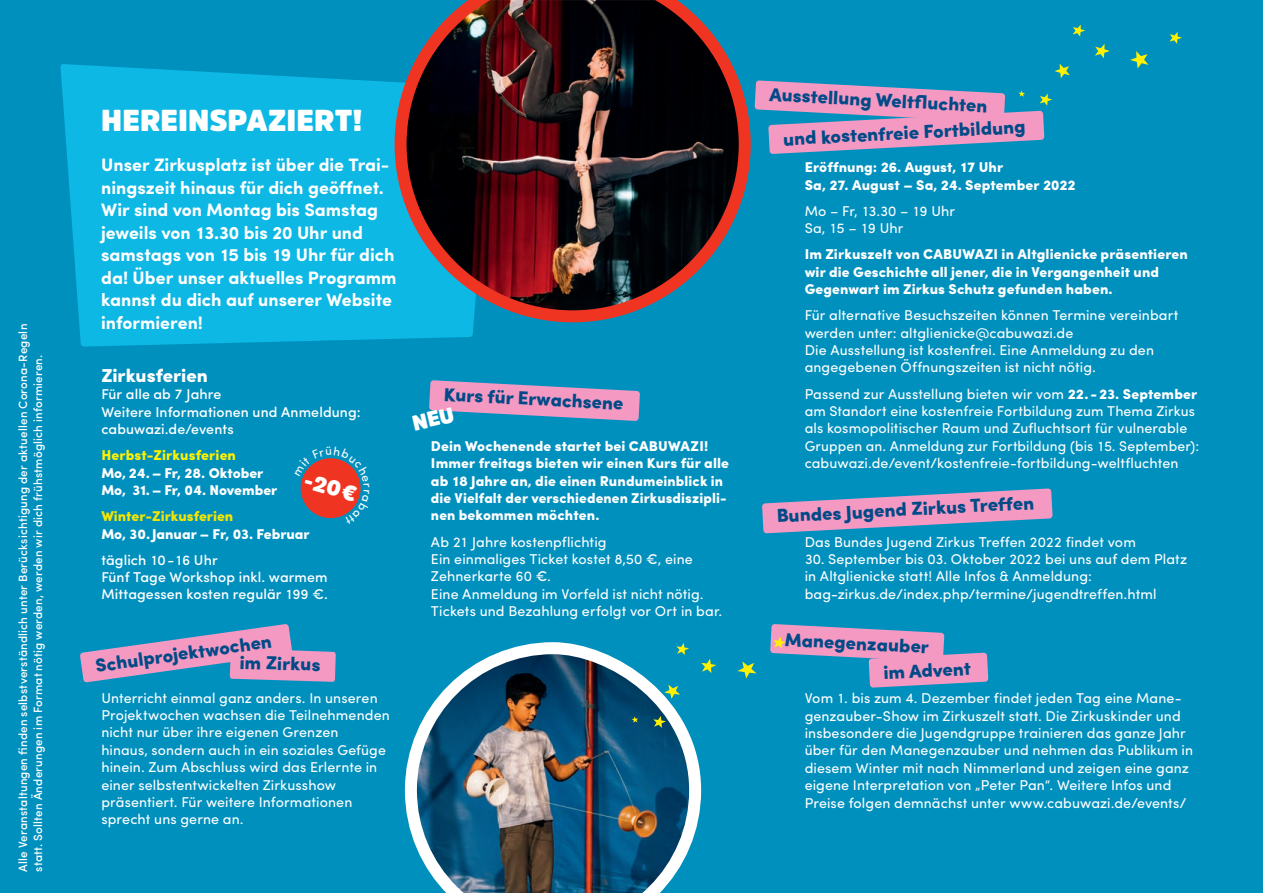
<style>
.page{position:relative;width:1263px;height:893px;background:#0090be}
.page>*{position:absolute;margin:0;border:0;box-sizing:border-box;transform-origin:0 0}
.t1{font:900 30px "Amsi Pro";letter-spacing:.005em;color:#fff}
.t2{font:900 21.3px "Amsi Pro";color:#fff}
.t3{font:900 18.75px "Sofia Pro";color:#004b87}
.t4{font:900 18.75px "Sofia Pro";color:#fff}
.t5{font:700 18px/22.5px "Sofia Pro";color:#fff}
.t6{font:14.25px/17.4px "Sofia Pro";letter-spacing:.005em;color:#fff}
.t7{font:900 14.25px/17.4px "Sofia Pro";letter-spacing:.01em;color:#fff}
.t8{font:500 14.25px/17.4px "Sofia Pro";letter-spacing:.005em;color:#fff}
.t9{font:900 14.25px "Sofia Pro";letter-spacing:.01em;color:#fff101}
.t10{font:900 14.25px "Sofia Pro";color:#f5e601}
.t11{font:500 12px/15px "Sofia Pro";letter-spacing:.015em;color:#fff}
.s1{font-weight:500}
.s2{font-weight:900}
</style>
<div class="page">
<svg style="left:762px;top:488px;width:290px;height:45px"></svg>
<svg style="left:60px;top:64px;width:414px;height:283px;background:#0bb4e1"></svg>
<svg style="left:80px;top:624px;width:256px;height:58px"></svg>
<svg style="left:395px;top:0;width:356px;height:322px;background:#362e37"></svg>
<img style="left:405px;top:642px;width:296px;height:251px">
<svg style="left:755px;top:64px;width:315px;height:90px"></svg>
<svg style="left:1072px;top:25px;width:13px;height:12px"></svg>
<svg style="left:1130px;top:51px;width:18px;height:17px"></svg>
<svg style="left:1095px;top:44px;width:15px;height:14px"></svg>
<svg style="left:1169px;top:32px;width:13px;height:12px"></svg>
<svg style="left:664px;top:685px;width:16px;height:14px"></svg>
<svg style="left:653px;top:716px;width:13px;height:12px"></svg>
<svg style="left:631px;top:716px;width:7px;height:7px"></svg>
<svg style="left:676px;top:643px;width:13px;height:12px"></svg>
<svg style="left:737px;top:661px;width:19px;height:17px"></svg>
<svg style="left:701px;top:659px;width:15px;height:14px"></svg>
<svg style="left:770px;top:624px;width:218px;height:64px"></svg>
<svg style="left:300px;top:458px;width:61px;height:61px"></svg>
<svg style="left:429px;top:380px;width:211px;height:41px"></svg>
<p class="t11" style="left:15px;top:872px;width:549px;rotate:-90deg">Alle Veranstaltungen finden selbstverständlich unter Berücksichtigung der aktuellen Corona-Regeln statt. Sollten Änderungen im Format nötig werden, werden wir dich frühstmöglich informieren.</p>
<h1 class="t1" style="left:101px;top:100px;width:263px">HEREINSPAZIERT!</h1>
<p class="t5" style="left:101px;top:152px;width:297px">Unser Zirkusplatz ist über die Trai&shy;ningszeit hinaus für dich geöffnet.<br>Wir sind von Montag bis Samstag jeweils von 13.30 bis 20 Uhr und samstags von 15 bis 19 Uhr für dich da! Über unser aktuelles Programm kannst du dich auf unserer Website informieren!</p>
<h3 class="t4" style="left:101px;top:361px;width:108px">Zirkusferien</h3>
<p class="t8" style="left:101px;top:385px;width:261px">Für alle ab 7 Jahre<br>Weitere Informationen und Anmeldung: cabuwazi.de/events</p>
<p class="t9" style="left:101px;top:444px;width:136px">Herbst-Zirkusferien</p>
<p class="t7" style="left:101px;top:463px;width:178px">Mo, 24. – Fr, 28. Oktober<br>Mo, 31. – Fr, 04. November</p>
<p class="t10" style="left:101px;top:505px;width:133px">Winter-Zirkusferien</p>
<p class="t7" style="left:101px;top:524px;width:210px">Mo, 30. Januar – Fr, 03. Februar</p>
<p class="t8" style="left:101px;top:550px;width:228px">täglich 10-16 Uhr<br>Fünf Tage Workshop inkl. warmem<br>Mittagessen kosten regulär 199 €.</p>
<h2 class="t2" style="left:309px;top:466px;width:55px;rotate:16deg">-20 €</h2>
<h3 class="t3" style="left:94px;top:651px;width:179px;rotate:-8deg">Schulprojektwochen</h3>
<h3 class="t3" style="left:240px;top:647px;width:82px;rotate:2deg">im Zirkus</h3>
<p class="t6" style="left:101px;top:688px;width:290px">Unterricht einmal ganz anders. In unseren Projektwochen wachsen die Teilnehmenden nicht nur über ihre eigenen Grenzen<br>hinaus, sondern auch in ein soziales Gefüge hinein. Zum Abschluss wird das Erlernte in einer selbstentwickelten Zirkusshow präsentiert. Für weitere Informationen sprecht uns gerne an.</p>
<h3 class="t3" style="left:445px;top:379px;width:181px;rotate:3deg">Kurs für Erwachsene</h3>
<p class="t7" style="left:431px;top:436px;width:300px">Dein Wochenende startet bei CABUWAZI!<br>Immer freitags bieten wir einen Kurs für alle ab 18 Jahre an, die einen Rundumeinblick in die Vielfalt der verschiedenen Zirkusdiszipli&shy;nen bekommen möchten.</p>
<p class="t6" style="left:431px;top:532px;width:293px">Ab 21 Jahre kostenpflichtig<br>Ein einmaliges Ticket kostet 8,50 <span class="s1">€</span>, eine Zehnerkarte 60 <span class="s1">€</span>.<br>Eine Anmeldung im Vorfeld ist nicht nötig.<br>Tickets und Bezahlung erfolgt vor Ort in bar.</p>
<h3 class="t3" style="left:770px;top:79px;width:220px;rotate:3deg">Ausstellung Weltfl uchten</h3>
<h3 class="t3" style="left:782px;top:124px;width:244px;rotate:-3deg">und kostenfreie Fortbildung</h3>
<p class="t7" style="left:805px;top:158px;width:273px">Eröffnung: 26. August, 17 Uhr<br>Sa, 27. August – Sa, 24. September 2022</p>
<p class="t6" style="left:805px;top:201px;width:152px">Mo – Fr, 13.30 – 19 Uhr<br>Sa, 15 – 19 Uhr</p>
<p class="t7" style="left:805px;top:245px;width:385px">Im Zirkuszelt von CABUWAZI in Altglienicke präsentieren wir die Geschichte all jener, die in Vergangenheit und<br>Gegenwart im Zirkus Schutz gefunden haben.</p>
<p class="t6" style="left:805px;top:306px;width:375px">Für alternative Besuchszeiten können Termine vereinbart werden unter: altglienicke@cabuwazi.de<br>Die Ausstellung ist kostenfrei. Eine Anmeldung zu den angegebenen Öffnungszeiten ist nicht nötig.</p>
<p class="t6" style="left:805px;top:384px;width:396px">Passend zur Ausstellung bieten wir vom <span class="s2">22. - 23. September </span>am Standort eine kostenfreie Fortbildung zum Thema Zirkus als kosmopolitischer Raum und Zufluchtsort für vulnerable Gruppen an. Anmeldung zur Fortbildung (bis 15. September): cabuwazi.de/event/kostenfreie-fortbildung-weltfluchten</p>
<h3 class="t3" style="left:776px;top:501px;width:259px;rotate:-3deg">Bundes Jugend Zirkus Treff en</h3>
<p class="t6" style="left:805px;top:532px;width:333px">Das Bundes Jugend Zirkus Treffen 2022 findet vom</p>
<p class="t6" style="left:805px;top:549px;width:384px">30. September bis 03. Oktober 2022 bei uns auf dem Platz in Altglienicke statt! Alle Infos &amp; Anmeldung: bag-zirkus.de/index.php/termine/jugendtreffen.html</p>
<h3 class="t3" style="left:786px;top:624px;width:146px;rotate:3deg">Manegenzauber</h3>
<h3 class="t3" style="left:882px;top:658px;width:89px;rotate:-3deg">im Advent</h3>
<p class="t6" style="left:805px;top:688px;width:390px">Vom 1. bis zum 4. Dezember findet jeden Tag eine Mane&shy;genzauber-Show im Zirkuszelt statt. Die Zirkuskinder und insbesondere die Jugendgruppe trainieren das ganze Jahr über für den Manegenzauber und nehmen das Publikum in diesem Winter mit nach Nimmerland und zeigen eine ganz eigene Interpretation von „Peter Pan“. Weitere Infos und Preise folgen demnächst unter www.cabuwazi.de/events/</p>
</div>
